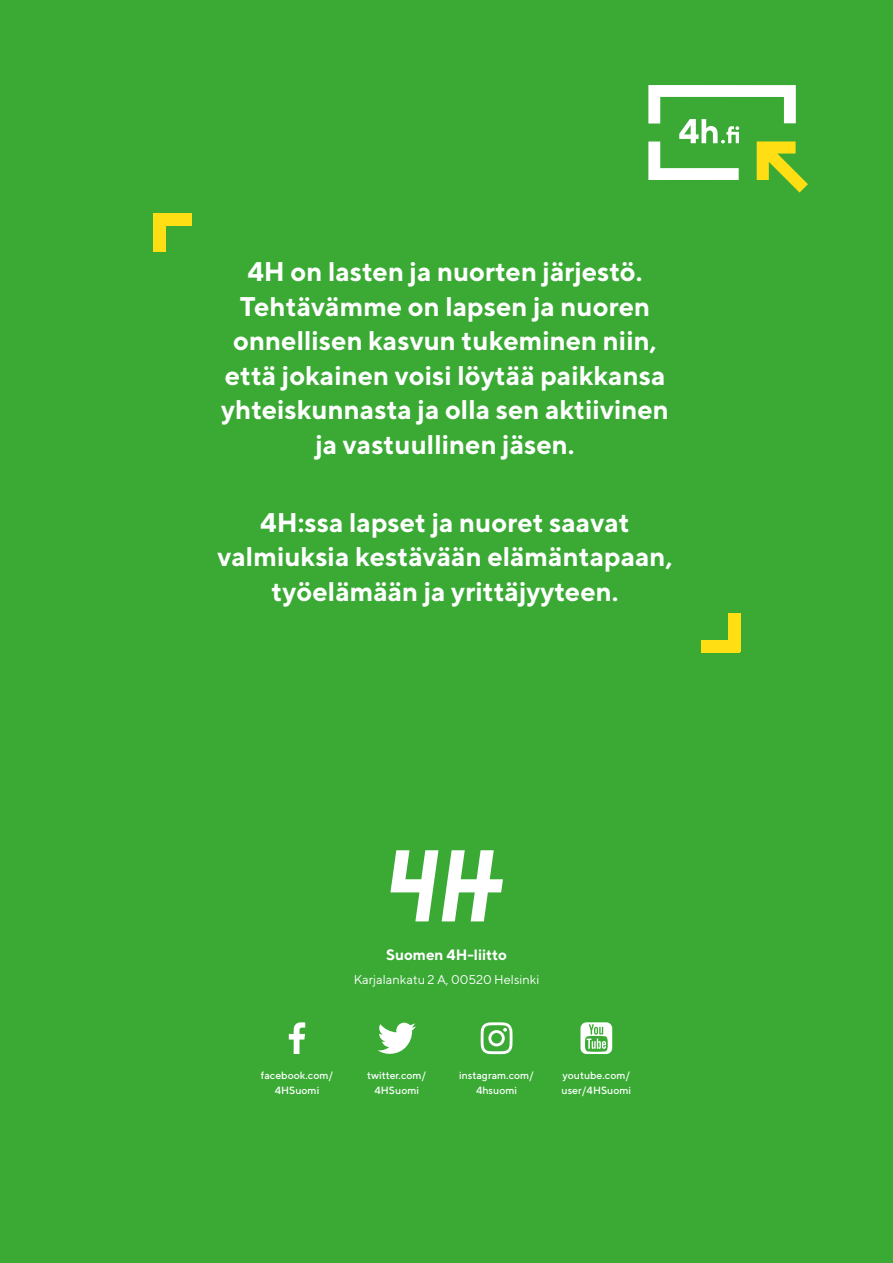
<style>
.page{position:relative;width:893px;height:1263px;background:#3aaa35}
.page>*{position:absolute;margin:0;border:0;box-sizing:border-box;transform-origin:0 0}
.t1{font:700 27px/34.5px "TT Norms";color:#fff;text-align:center}
.t2{font:700 15px "TT Norms";color:#fff}
.t3{font:12.75px "TT Norms";color:#fff}
.t4{font:500 10.5px/15px "TT Norms";color:#fff;text-align:center}
</style>
<div class="page">
<svg style="left:390px;top:850px;width:113px;height:71px"></svg>
<svg style="left:378px;top:1023px;width:38px;height:31px"></svg>
<svg style="left:289px;top:1022px;width:16px;height:32px"></svg>
<svg style="left:481px;top:1022px;width:31px;height:32px"></svg>
<svg style="left:580px;top:1022px;width:32px;height:32px"></svg>
<svg style="left:648px;top:85px;width:160px;height:108px"></svg>
<div style="left:153px;top:213px;width:39px;height:12px;background:#ffde14"></div>
<div style="left:153px;top:213px;width:13px;height:39px;background:#ffde14"></div>
<div style="left:701px;top:640px;width:39px;height:12px;background:#ffde14"></div>
<div style="left:728px;top:614px;width:12px;height:38px;background:#ffde14"></div>
<p class="t1" style="left:221px;top:254px;width:449px">4H on lasten ja nuorten järjestö.<br>Tehtävämme on lapsen ja nuoren onnellisen kasvun tukeminen niin, että jokainen voisi löytää paikkansa yhteiskunnasta ja olla sen aktiivinen ja vastuullinen jäsen.</p>
<p class="t1" style="left:217px;top:504px;width:457px">4H:ssa lapset ja nuoret saavat valmiuksia kestävään elämäntapaan, työelämään ja yrittäjyyteen.</p>
<p class="t2" style="left:386px;top:945px;width:122px">Suomen 4H-liitto</p>
<p class="t3" style="left:354px;top:971px;width:187px">Karjalankatu 2 A, 00520 Helsinki</p>
<p class="t4" style="left:261px;top:1067px;width:74px">facebook.com/<br>4HSuomi</p>
<p class="t4" style="left:459px;top:1067px;width:76px">instagram.com/<br>4hsuomi</p>
<p class="t4" style="left:562px;top:1067px;width:71px;text-align:left">youtube.com/ user/4HSuomi</p>
<p class="t4" style="left:367px;top:1067px;width:61px">twitter.com/<br>4HSuomi</p>
</div>
